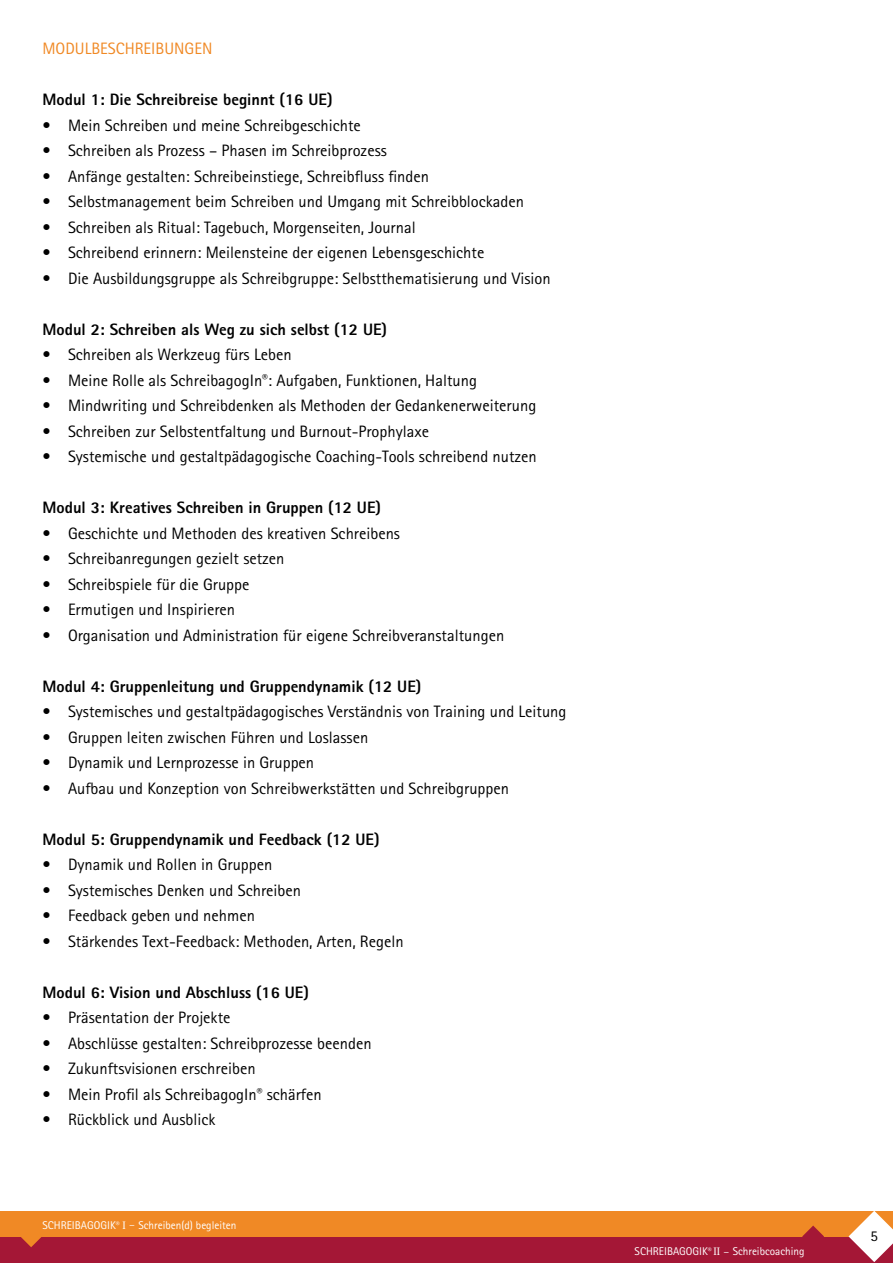
<style>
.page{position:relative;width:893px;height:1263px;background:#fff}
.page>*{position:absolute;margin:0;border:0;box-sizing:border-box;transform-origin:0 0}
.t1{font:16.5px "Rotis Sans Serif Std";color:#000}
.t2{font:800 16.5px "Rotis Sans Serif Std";color:#000}
.t3{font:16.5px "Rotis Sans Serif Std";color:#f08925}
.t4{font:15px "Rotis Sans Serif Std";color:#000}
.t5{font:11.25px "Rotis Sans Serif Std";color:#fff}
.s1{font-family:"Rotis Serif Std"}
</style>
<div class="page">
<div style="left:0;top:1235px;width:893px;height:28px;background:#a41736"></div>
<svg style="left:20px;top:1236px;width:22px;height:11px"></svg>
<div style="left:0;top:1211px;width:893px;height:25px;background:#f08925"></div>
<svg style="left:802px;top:1225px;width:22px;height:12px"></svg>
<svg style="left:848px;top:1211px;width:45px;height:51px"></svg>
<p class="t3" style="left:43px;top:39px;width:171px">MODULBESCHREIBUNGEN</p>
<p class="t2" style="left:43px;top:89px;width:291px">Modul 1: Die Schreibreise beginnt (16 UE)</p>
<p class="t1" style="left:43px;top:115px;width:320px">• Mein Schreiben und meine Schreibgeschichte</p>
<p class="t1" style="left:43px;top:141px;width:346px">• Schreiben als Prozess – Phasen im Schreibprozess</p>
<p class="t1" style="left:43px;top:166px;width:388px">• Anfänge gestalten: Schreibeinstiege, Schreibfluss finden</p>
<p class="t1" style="left:43px;top:192px;width:483px">• Selbstmanagement beim Schreiben und Umgang mit Schreibblockaden</p>
<p class="t1" style="left:43px;top:217px;width:375px">• Schreiben als Ritual: Tagebuch, Morgenseiten, Journal</p>
<p class="t1" style="left:43px;top:243px;width:443px">• Schreibend erinnern: Meilensteine der eigenen Lebensgeschichte</p>
<p class="t1" style="left:43px;top:268px;width:510px">• Die Ausbildungsgruppe als Schreibgruppe: Selbstthematisierung und Vision</p>
<p class="t2" style="left:43px;top:319px;width:346px">Modul 2: Schreiben als Weg zu sich selbst (12 UE)</p>
<p class="t1" style="left:43px;top:345px;width:251px">• Schreiben als Werkzeug fürs Leben</p>
<p class="t1" style="left:43px;top:370px;width:436px">• Meine Rolle als SchreibagogIn<sup>®</sup>: Aufgaben, Funktionen, Haltung</p>
<p class="t1" style="left:43px;top:396px;width:495px">• Mindwriting und Schreibdenken als Methoden der Gedankenerweiterung</p>
<p class="t1" style="left:43px;top:421px;width:388px">• Schreiben zur Selbstentfaltung und Burnout-Prophylaxe</p>
<p class="t1" style="left:43px;top:447px;width:496px">• Systemische und gestaltpädagogische Coaching-Tools schreibend nutzen</p>
<p class="t2" style="left:43px;top:497px;width:340px">Modul 3: Kreatives Schreiben in Gruppen (12 UE)</p>
<p class="t1" style="left:43px;top:523px;width:359px">• Geschichte und Methoden des kreativen Schreibens</p>
<p class="t1" style="left:43px;top:549px;width:244px">• Schreibanregungen gezielt setzen</p>
<p class="t1" style="left:43px;top:574px;width:208px">• Schreibspiele für die Gruppe</p>
<p class="t1" style="left:43px;top:600px;width:194px">• Ermutigen und Inspirieren</p>
<p class="t1" style="left:43px;top:625px;width:463px">• Organisation und Administration für eigene Schreibveranstaltungen</p>
<p class="t2" style="left:43px;top:676px;width:380px">Modul 4: Gruppenleitung und Gruppendynamik (12 UE)</p>
<p class="t1" style="left:43px;top:702px;width:525px">• Systemisches und gestaltpädagogisches Verständnis von Training und Leitung</p>
<p class="t1" style="left:43px;top:727px;width:327px">• Gruppen leiten zwischen Führen und Loslassen</p>
<p class="t1" style="left:43px;top:753px;width:273px">• Dynamik und Lernprozesse in Gruppen</p>
<p class="t1" style="left:43px;top:778px;width:468px">• Aufbau und Konzeption von Schreibwerkstätten und Schreibgruppen</p>
<p class="t2" style="left:43px;top:829px;width:338px">Modul 5: Gruppendynamik und Feedback (12 UE)</p>
<p class="t1" style="left:43px;top:855px;width:231px">• Dynamik und Rollen in Gruppen</p>
<p class="t1" style="left:43px;top:880px;width:260px">• Systemisches Denken und Schreiben</p>
<p class="t1" style="left:43px;top:906px;width:214px">• Feedback geben und nehmen</p>
<p class="t1" style="left:43px;top:931px;width:363px">• Stärkendes Text-Feedback: Methoden, Arten, Regeln</p>
<p class="t2" style="left:43px;top:982px;width:268px">Modul 6: Vision und Abschluss (16 UE)</p>
<p class="t1" style="left:43px;top:1008px;width:189px">• Präsentation der Projekte</p>
<p class="t1" style="left:43px;top:1033px;width:331px">• Abschlüsse gestalten: Schreibprozesse beenden</p>
<p class="t1" style="left:43px;top:1059px;width:215px">• Zukunftsvisionen erschreiben</p>
<p class="t1" style="left:43px;top:1084px;width:281px">• Mein Profil als SchreibagogIn<sup>®</sup> schärfen</p>
<p class="t1" style="left:43px;top:1110px;width:175px">• Rückblick und Ausblick</p>
<p class="t5" style="left:43px;top:1219px;width:195px">SCHREIBAGOGIK<sup>®</sup> <span class="s1">I –</span> Schreiben(d) begleiten</p>
<p class="t5" style="left:635px;top:1245px;width:171px">SCHREIBAGOGIK<sup>®</sup> <span class="s1">II –</span> Schreibcoaching</p>
<p class="t4" style="left:870px;top:1227px;width:9px">5</p>
</div>
